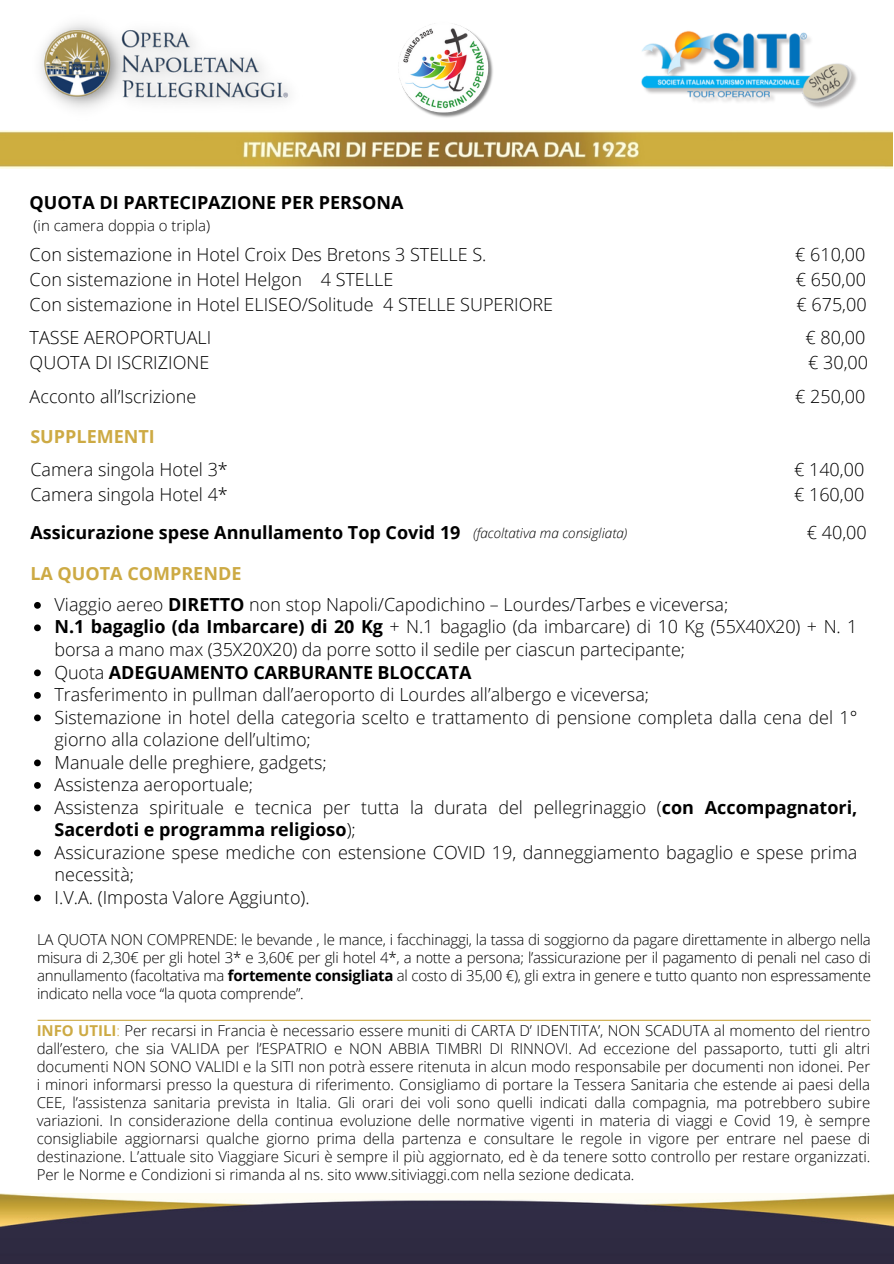
<style>
.page{position:relative;width:894px;height:1264px;background:#fff}
.page>*{position:absolute;margin:0;border:0;box-sizing:border-box;transform-origin:0 0}
.t1{font:300 18px/22.5px "Open Sans";color:#000}
.t2{font:700 18px "Open Sans";color:#000}
.t3{font:700 18px "Open Sans";color:#cdaa44}
.t4{font:300 15px/18px "Open Sans";letter-spacing:-.005em;color:#000;text-align:justify}
.t5{font:italic 300 13.5px "Open Sans";color:#000}
.s1{font-weight:700}
.s2{font-weight:300}
.s3{font-weight:700;color:#cdaa44}
.s4{color:#cdaa44}
</style>
<div class="page">
<img style="left:0;top:1193px;width:892px;height:70px">
<img style="left:0;top:130px;width:892px;height:38px">
<svg style="left:34px;top:602px;width:7px;height:6px"></svg>
<svg style="left:34px;top:624px;width:7px;height:7px"></svg>
<svg style="left:34px;top:669px;width:7px;height:7px"></svg>
<svg style="left:34px;top:692px;width:7px;height:6px"></svg>
<svg style="left:34px;top:714px;width:7px;height:7px"></svg>
<svg style="left:34px;top:759px;width:7px;height:7px"></svg>
<svg style="left:34px;top:782px;width:7px;height:6px"></svg>
<svg style="left:34px;top:804px;width:7px;height:7px"></svg>
<svg style="left:34px;top:849px;width:7px;height:7px"></svg>
<svg style="left:34px;top:894px;width:7px;height:7px"></svg>
<hr style="left:38px;top:1019px;width:832px;height:1px;background:#cdaa44">
<img style="left:40px;top:23px;width:249px;height:86px">
<img style="left:641px;top:31px;width:216px;height:77px">
<img style="left:378px;top:23px;width:136px;height:145px">
<p class="t2" style="left:30px;top:189px;width:375px">QUOTA DI PARTECIPAZIONE PER PERSONA</p>
<p class="t4" style="left:34px;top:216px;width:178px">(in camera doppia o tripla)</p>
<p class="t1" style="left:30px;top:242px;width:458px">Con sistemazione in Hotel Croix Des Bretons 3 STELLE S.</p>
<p class="t1" style="left:795px;top:242px;width:72px">€ 610,00</p>
<p class="t1" style="left:30px;top:267px;width:365px">Con sistemazione in Hotel Helgon 4 STELLE</p>
<p class="t1" style="left:795px;top:267px;width:72px">€ 650,00</p>
<p class="t1" style="left:30px;top:292px;width:525px">Con sistemazione in Hotel ELISEO/Solitude 4 STELLE SUPERIORE</p>
<p class="t1" style="left:796px;top:292px;width:72px">€ 675,00</p>
<p class="t1" style="left:30px;top:326px;width:183px">TASSE AEROPORTUALI</p>
<p class="t1" style="left:805px;top:326px;width:61px">€ 80,00</p>
<p class="t1" style="left:30px;top:351px;width:181px">QUOTA DI ISCRIZIONE</p>
<p class="t1" style="left:808px;top:351px;width:61px">€ 30,00</p>
<p class="t1" style="left:30px;top:384px;width:168px">Acconto all’Iscrizione</p>
<p class="t1" style="left:795px;top:384px;width:72px">€ 250,00</p>
<p class="t3" style="left:30px;top:424px;width:126px">SUPPLEMENTI</p>
<p class="t1" style="left:30px;top:458px;width:199px">Camera singola Hotel 3*</p>
<p class="t1" style="left:793px;top:458px;width:72px">€ 140,00</p>
<p class="t1" style="left:30px;top:483px;width:199px">Camera singola Hotel 4*</p>
<p class="t1" style="left:793px;top:483px;width:72px">€ 160,00</p>
<p class="t2" style="left:30px;top:520px;width:431px">Assicurazione spese Annullamento Top Covid 19</p>
<p class="t5" style="left:473px;top:524px;width:155px">(facoltativa ma consigliata)</p>
<p class="t1" style="left:806px;top:521px;width:61px">€ 40,00</p>
<p class="t3" style="left:30px;top:560px;width:212px">LA QUOTA COMPRENDE</p>
<h3 class="t1" style="left:55px;top:592px;width:675px">Viaggio aereo <span class="s1">DIRETTO</span> non stop Napoli/Capodichino – Lourdes/Tarbes e viceversa;</h3>
<h3 class="t1" style="left:55px;top:615px;width:804px"><span class="s1">N.1 bagaglio (da Imbarcare) di 20 Kg</span> + N.1 bagaglio (da imbarcare) di 10 Kg (55X40X20) + N. 1 borsa a mano max (35X20X20) da porre sotto il sedile per ciascun partecipante;</h3>
<h2 class="t2" style="left:55px;top:659px;width:418px"><span class="s2">Quota</span> ADEGUAMENTO CARBURANTE BLOCCATA</h2>
<h3 class="t1" style="left:55px;top:682px;width:596px">Trasferimento in pullman dall’aeroporto di Lourdes all’albergo e viceversa;</h3>
<h1 class="t1" style="left:55px;top:705px;width:804px">Sistemazione in hotel della categoria scelto e trattamento di pensione completa dalla cena del 1° giorno alla colazione dell’ultimo;</h1>
<h3 class="t1" style="left:55px;top:750px;width:274px">Manuale delle preghiere, gadgets;</h3>
<h3 class="t1" style="left:55px;top:772px;width:200px">Assistenza aeroportuale;</h3>
<p class="t1" style="left:55px;top:795px;width:804px">Assistenza spirituale e tecnica per tutta la durata del pellegrinaggio (<span class="s1">con Accompagnatori,<br>Sacerdoti e programma religioso</span>);</p>
<p class="t1" style="left:55px;top:840px;width:804px">Assicurazione spese mediche con estensione COVID 19, danneggiamento bagaglio e spese prima necessità;</p>
<h1 class="t1" style="left:55px;top:885px;width:256px">I.V.A. (Imposta Valore Aggiunto).</h1>
<p class="t4" style="left:37px;top:929px;width:835px">LA QUOTA NON COMPRENDE: le bevande , le mance, i facchinaggi, la tassa di soggiorno da pagare direttamente in albergo nella misura di 2,30€ per gli hotel 3* e 3,60€ per gli hotel 4*, a notte a persona; l’assicurazione per il pagamento di penali nel caso di annullamento (facoltativa ma <span class="s1">fortemente consigliata</span> al costo di 35,00 €), gli extra in genere e tutto quanto non espressamente indicato nella voce “la quota comprende”.</p>
<p class="t4" style="left:37px;top:1020px;width:834px"><span class="s3">INFO UTILI</span><span class="s4">:</span> Per recarsi in Francia è necessario essere muniti di CARTA D’ IDENTITA’, NON SCADUTA al momento del rientro dall’estero, che sia VALIDA per l’ESPATRIO e NON ABBIA TIMBRI DI RINNOVI. Ad eccezione del passaporto, tutti gli altri documenti NON SONO VALIDI e la SITI non potrà essere ritenuta in alcun modo responsabile per documenti non idonei. Per i minori informarsi presso la questura di riferimento. Consigliamo di portare la Tessera Sanitaria che estende ai paesi della CEE, l’assistenza sanitaria prevista in Italia. Gli orari dei voli sono quelli indicati dalla compagnia, ma potrebbero subire variazioni. In considerazione della continua evoluzione delle normative vigenti in materia di viaggi e Covid 19, è sempre consigliabile aggiornarsi qualche giorno prima della partenza e consultare le regole in vigore per entrare nel paese di destinazione. L’attuale sito Viaggiare Sicuri è sempre il più aggiornato, ed è da tenere sotto controllo per restare organizzati.<br>Per le Norme e Condizioni si rimanda al ns. sito www.sitiviaggi.com nella sezione dedicata.</p>
</div>
